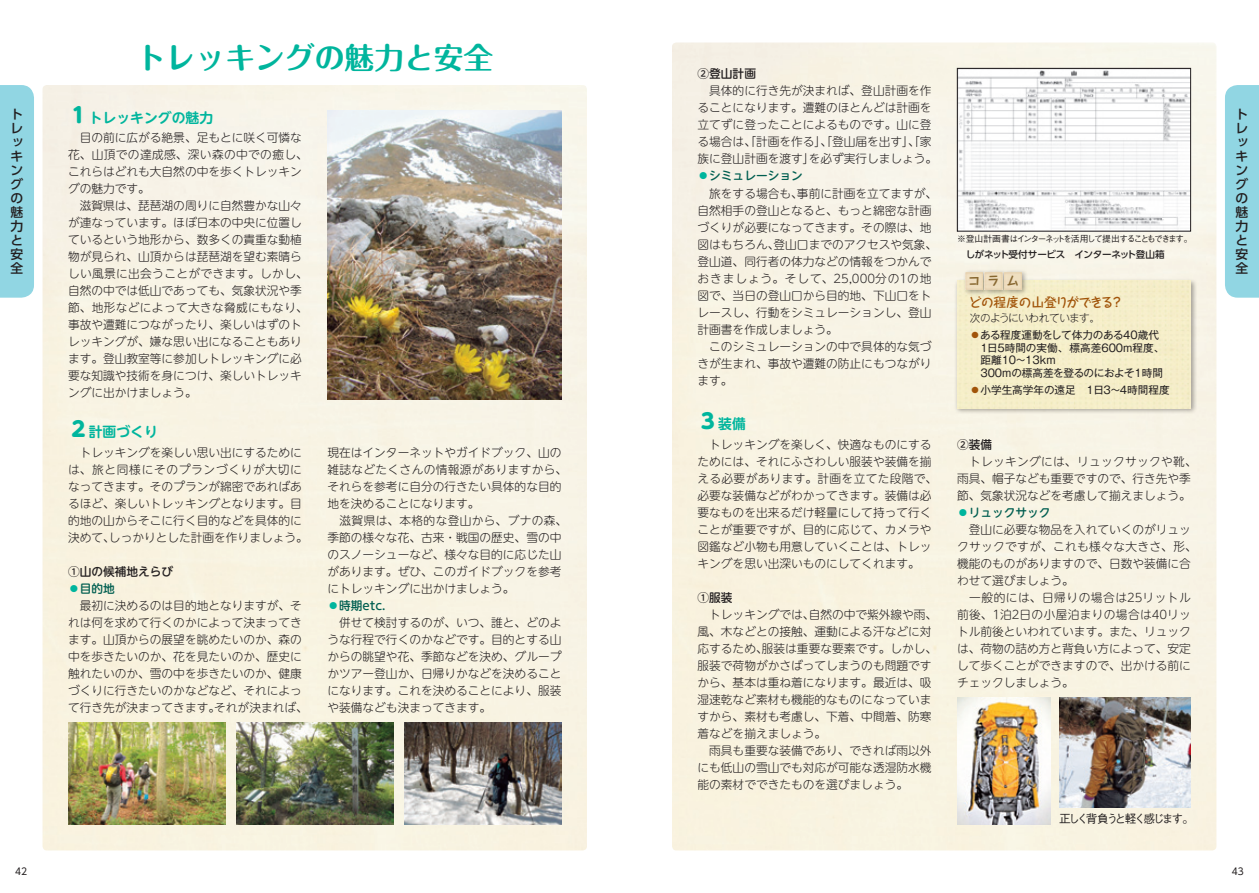
<style>
.page{position:relative;width:1259px;height:893px;background:#fff}
.page>*{position:absolute;margin:0;border:0;box-sizing:border-box;transform-origin:0 0}
.t1{font:700 29.7px "Maru Fo Pro";color:#00b59d}
.t2{font:700 13.8px "UD Shin M Go Pro De";color:#00b59d}
.t3{font:500 12.75px/14.1px "UD Shin Go Pro";color:#231f20}
.t4{font:700 12.75px "Taka Hand Std De";letter-spacing:-.03em;color:#a15409}
.t5{font:700 11.85px "Taka Hand Std";color:#886831}
.t6{font:300 11.7px/17px "UD Shin M Go Pro";color:#231f20}
.t7{font:500 11.7px "Gothic BBB Pro";letter-spacing:-.21em;color:#231f20}
.t8{font:500 11.7px "UD Shin M Go Pro";color:#231f20}
.t9{font:10.65px/12.8px "Gothic MB101 Pro";color:#231f20}
.t10{font:500 9.6px "UD Shin Go Pro";letter-spacing:-.04em;color:#231f20}
.t11{font:9.6px "UD Shin Go C Oniz Pr 6";color:#231f20}
.t12{font:500 8.85px "Gothic BBB Pro";letter-spacing:-.16em;color:#231f20}
.s1{font-family:"UD Shin M Go Pro";font-weight:800;font-size:20.7px}
.s2{font-weight:500;color:#00b59d}
.s3{font-weight:500;color:#005e50}
.s4{font-weight:300}
.s5{color:#a15409}
.s6{font-weight:500}
</style>
<div class="page">
<div style="left:43px;top:85px;width:544px;height:765px;background:#f8f3e3"></div>
<div style="left:672px;top:43px;width:544px;height:807px;background:#f8f3e3"></div>
<img style="left:327px;top:111px;width:234px;height:289px">
<img style="left:959px;top:70px;width:230px;height:159px">
<div style="left:957px;top:68px;width:234px;height:163px;border:1px solid #231f20"></div>
<div style="left:953px;top:277px;width:244px;height:137px;background:#231f20;opacity:.4"></div>
<div style="left:957px;top:281px;width:234px;height:127px;background:#f5eec9"></div>
<img style="left:404px;top:723px;width:157px;height:102px">
<img style="left:957px;top:697px;width:93px;height:128px">
<img style="left:1059px;top:697px;width:132px;height:111px">
<img style="left:236px;top:723px;width:157px;height:102px">
<img style="left:68px;top:723px;width:157px;height:102px">
<div style="left:962px;top:269px;width:65px;height:27px;background:#231f20;opacity:.4"></div>
<img style="left:965px;top:272px;width:18px;height:18px">
<img style="left:985px;top:272px;width:17px;height:18px">
<img style="left:1004px;top:272px;width:17px;height:18px">
<div style="left:0;top:85px;width:34px;height:213px;background:#91d6e3"></div>
<div style="left:1225px;top:85px;width:34px;height:213px;background:#91d6e3"></div>
<h1 class="t1" style="left:136px;top:34px;width:359px">トレッキングの魅力と安全</h1>
<p class="t2" style="left:68px;top:106px;width:147px"><span class="s1">１</span>トレッキングの魅力</p>
<p class="t8" style="left:697px;top:64px;width:60px">②登山計画</p>
<p class="t6" style="left:697px;top:82px;width:241px">　具体的に行き先が決まれば、登山計画を作ることになります。遭難のほとんどは計画を立てずに登ったことによるものです。山に登る場合は、「計画を作る」、「登山届を出す」、「家族に登山計画を渡す」を必ず実行しましょう。<span class="s2">◦</span><span class="s3">シミュレーション<br></span>　旅をする場合も、事前に計画を立てますが、自然相手の登山となると、もっと綿密な計画づくりが必要になってきます。その際は、地図はもちろん、登山口までのアクセスや気象、登山道、同行者の体力などの情報をつかんでおきましょう。そして、25,000分の1の地図で、当日の登山口から目的地、下山口をトレースし、行動をシミュレーションし、登山計画書を作成しましょう。<br>　このシミュレーションの中で具体的な気づきが生まれ、事故や遭難の防止にもつながります。</p>
<p class="t3" style="left:11px;top:107px;width:14px">トレッキングの魅力と安全</p>
<p class="t3" style="left:1235px;top:107px;width:14px">トレッキングの魅力と安全</p>
<p class="t6" style="left:68px;top:129px;width:241px">　目の前に広がる絶景、足もとに咲く可憐な花、山頂での達成感、深い森の中での癒し、これらはどれも大自然の中を歩くトレッキングの魅力です。<br>　滋賀県は、琵琶湖の周りに自然豊かな山々が連なっています。ほぼ日本の中央に位置しているという地形から、数多くの貴重な動植物が見られ、山頂からは琵琶湖を望む素晴らしい風景に出会うことができます。しかし、自然の中では低山であっても、気象状況や季節、地形などによって大きな脅威にもなり、事故や遭難につながったり、楽しいはずのトレッキングが、嫌な思い出になることもあります。登山教室等に参加しトレッキングに必要な知識や技術を身につけ、楽しいトレッキングに出かけましょう。</p>
<p class="t12" style="left:957px;top:231px;width:237px">※ 登山計画書はインターネットを活用して提出することもできます。</p>
<p class="t10" style="left:965px;top:247px;width:200px">しがネット受付サービス　インターネット登山箱</p>
<p class="t5" style="left:968px;top:273px;width:52px">コラム</p>
<p class="t4" style="left:968px;top:293px;width:156px">どの程度の山登りができる？</p>
<p class="t9" style="left:969px;top:308px;width:191px;line-height:17px"><span class="s4">次のようにいわれています。<br></span><span class="s5">◦</span>ある程度運動をして体力のある40歳代</p>
<p class="t9" style="left:969px;top:340px;width:196px">　1日5時間の実働、標高差600ｍ程度、　距離10～13km<br>　300mの標高差を登るのにおよそ1時間</p>
<p class="t9" style="left:969px;top:382px;width:201px"><span class="s5">◦</span>小学生高学年の遠足　1日3～4時間程度</p>
<p class="t2" style="left:68px;top:421px;width:91px"><span class="s1">２</span>計画づくり</p>
<p class="t2" style="left:697px;top:412px;width:50px"><span class="s1">３</span>装備</p>
<p class="t6" style="left:327px;top:443px;width:241px">現在はインターネットやガイドブック、山の雑誌などたくさんの情報源がありますから、それらを参考に自分の行きたい具体的な目的地を決めることになります。<br>　滋賀県は、本格的な登山から、ブナの森、季節の様々な花、古来・戦国の歴史、雪の中のスノーシューなど、様々な目的に応じた山があります。ぜひ、このガイドブックを参考にトレッキングに出かけましょう。<br><span class="s2">◦</span><span class="s3">時期etc.<br></span>　併せて検討するのが、いつ、誰と、どのような行程で行くのかなどです。目的とする山からの眺望や花、季節などを決め、グループかツアー登山か、日帰りかなどを決めることになります。これを決めることにより、服装や装備なども決まってきます。</p>
<p class="t6" style="left:697px;top:435px;width:241px">　トレッキングを楽しく、快適なものにするためには、それにふさわしい服装や装備を揃える必要があります。計画を立てた段階で、必要な装備などがわかってきます。装備は必要なものを出来るだけ軽量にして持って行くことが重要ですが、目的に応じて、カメラや図鑑など小物も用意していくことは、トレッキングを思い出深いものにしてくれます。</p>
<p class="t6" style="left:68px;top:443px;width:241px">　トレッキングを楽しい思い出にするためには、旅と同様にそのプランづくりが大切になってきます。そのプランが綿密であればあるほど、楽しいトレッキングとなります。目的地の山からそこに行く目的などを具体的に決めて、しっかりとした計画を作りましょう。</p>
<p class="t6" style="left:68px;top:562px;width:241px"><span class="s6">①山の候補地えらび<br></span><span class="s2">◦</span><span class="s3">目的地<br></span>　最初に決めるのは目的地となりますが、それは何を求めて行くのかによって決まってきます。山頂からの展望を眺めたいのか、森の中を歩きたいのか、花を見たいのか、歴史に触れたいのか、雪の中を歩きたいのか、健康づくりに行きたいのかなどなど、それによって行き先が決まってきます。それが決まれば、</p>
<p class="t8" style="left:697px;top:588px;width:37px">①服装</p>
<p class="t6" style="left:697px;top:605px;width:241px">　トレッキングでは、自然の中で紫外線や雨、風、木などとの接触、運動による汗などに対応するため、服装は重要な要素です。しかし、服装で荷物がかさばってしまうのも問題ですから、基本は重ね着になります。最近は、吸湿速乾など素材も機能的なものになっていますから、素材も考慮し、下着、中間着、防寒着などを揃えましょう。<br>　雨具も重要な装備であり、できれば雨以外にも低山の雪山でも対応が可能な透湿防水機能の素材でできたものを選びましょう。</p>
<p class="t8" style="left:957px;top:435px;width:37px">②装備</p>
<p class="t6" style="left:957px;top:452px;width:241px">　トレッキングには、リュックサックや靴、雨具、帽子なども重要ですので、行き先や季節、気象状況などを考慮して揃えましょう。<span class="s2">◦</span><span class="s3">リュックサック<br></span>　登山に必要な物品を入れていくのがリュックサックですが、これも様々な大きさ、形、機能のものがありますので、日数や装備に合わせて選びましょう。<br>　一般的には、日帰りの場合は25リットル前後、1泊2日の小屋泊まりの場合は40リットル前後といわれています。また、リュックは、荷物の詰め方と背負い方によって、安定して歩くことができますので、出かける前にチェックしましょう。</p>
<p class="t7" style="left:1059px;top:809px;width:137px">正しく背負うと軽く感じます。</p>
<p class="t11" style="left:15px;top:864px;width:14px">42</p>
<p class="t11" style="left:1231px;top:864px;width:14px">43</p>
</div>
